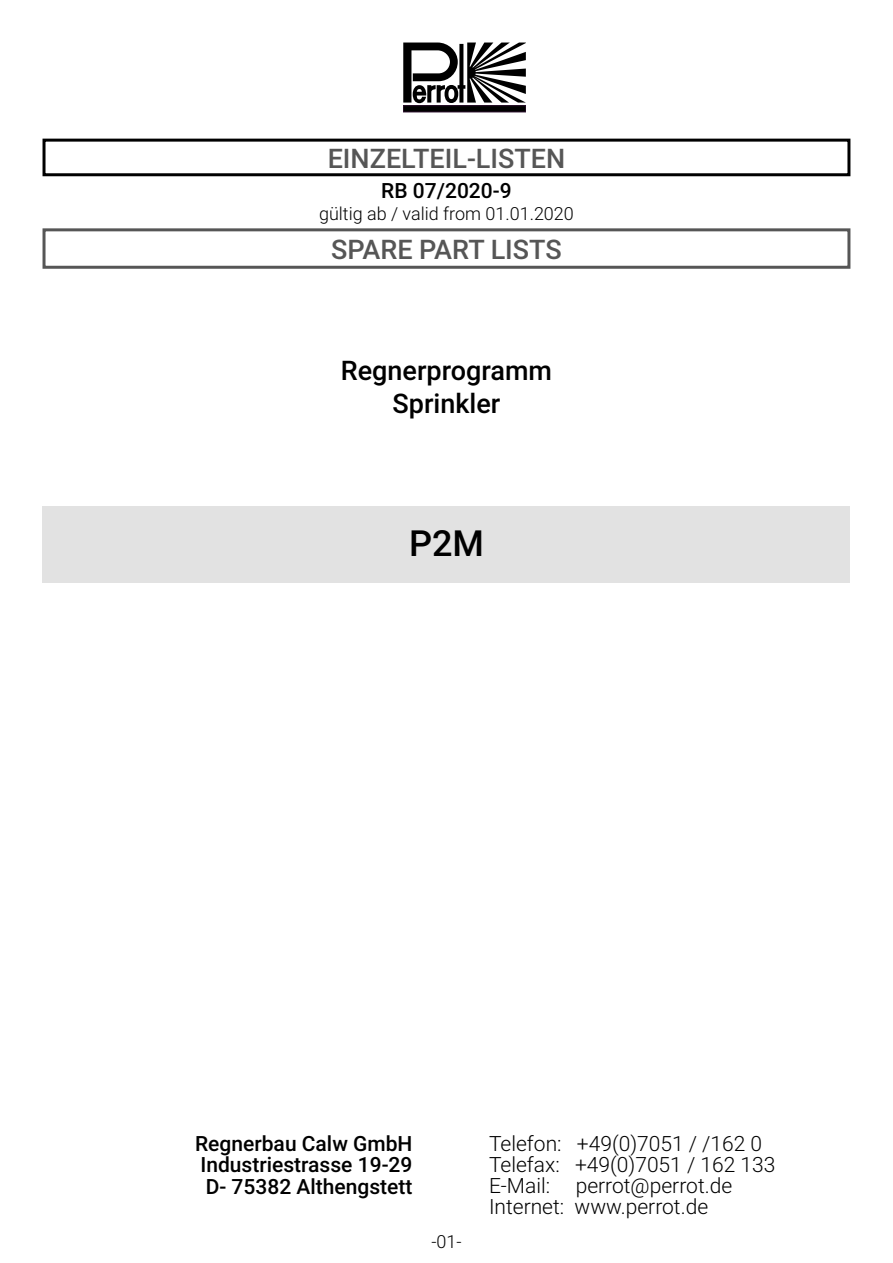
<style>
.page{position:relative;width:893px;height:1263px;background:#fff}
.page>*{position:absolute;margin:0;border:0;box-sizing:border-box;transform-origin:0 0}
.t1{font:500 36px "Roboto";color:#000}
.t2{font:500 27px "Roboto";color:#565656}
.t3{font:500 27px/33px "Roboto";color:#000;text-align:center}
.t4{font:300 21px/21px "Roboto";color:#000}
.t5{font:500 21px/21.3px "Roboto";color:#000;text-align:justify}
.t6{font:300 18px "Roboto";color:#000}
</style>
<div class="page">
<div style="left:43px;top:506px;width:807px;height:77px;background:#e2e2e2"></div>
<div style="left:403px;top:106px;width:123px;height:6px;background:#000"></div>
<div style="left:403px;top:106px;width:123px;height:6px;border:1px solid #2e122f"></div>
<svg style="left:403px;top:43px;width:123px;height:60px"></svg>
<div style="left:43px;top:139px;width:807px;height:37px;border:3px solid #000"></div>
<div style="left:43px;top:228px;width:807px;height:41px;border:3px solid #565656"></div>
<p class="t2" style="left:328px;top:139px;width:239px">EINZELTEIL-LISTEN</p>
<p class="t5" style="left:381px;top:179px;width:132px">RB 07/2020-9</p>
<p class="t6" style="left:319px;top:201px;width:256px">gültig ab / valid from 01.01.2020</p>
<p class="t2" style="left:331px;top:231px;width:232px">SPARE PART LISTS</p>
<p class="t3" style="left:341px;top:352px;width:213px">Regnerprogramm<br>Sprinkler</p>
<h1 class="t1" style="left:409px;top:518px;width:76px">P2M</h1>
<p class="t5" style="left:195px;top:1132px;width:219px">Regnerbau Calw GmbH Industriestrasse 19-29<br>D- 75382 Althengstett</p>
<p class="t4" style="left:489px;top:1132px;width:288px">Telefon: +49(0)7051 / /162 0<br>Telefax: +49(0)7051 / 162 133<br>E-Mail: perrot@perrot.de<br>Internet: www.perrot.de</p>
<p class="t6" style="left:431px;top:1229px;width:32px">-01-</p>
</div>
